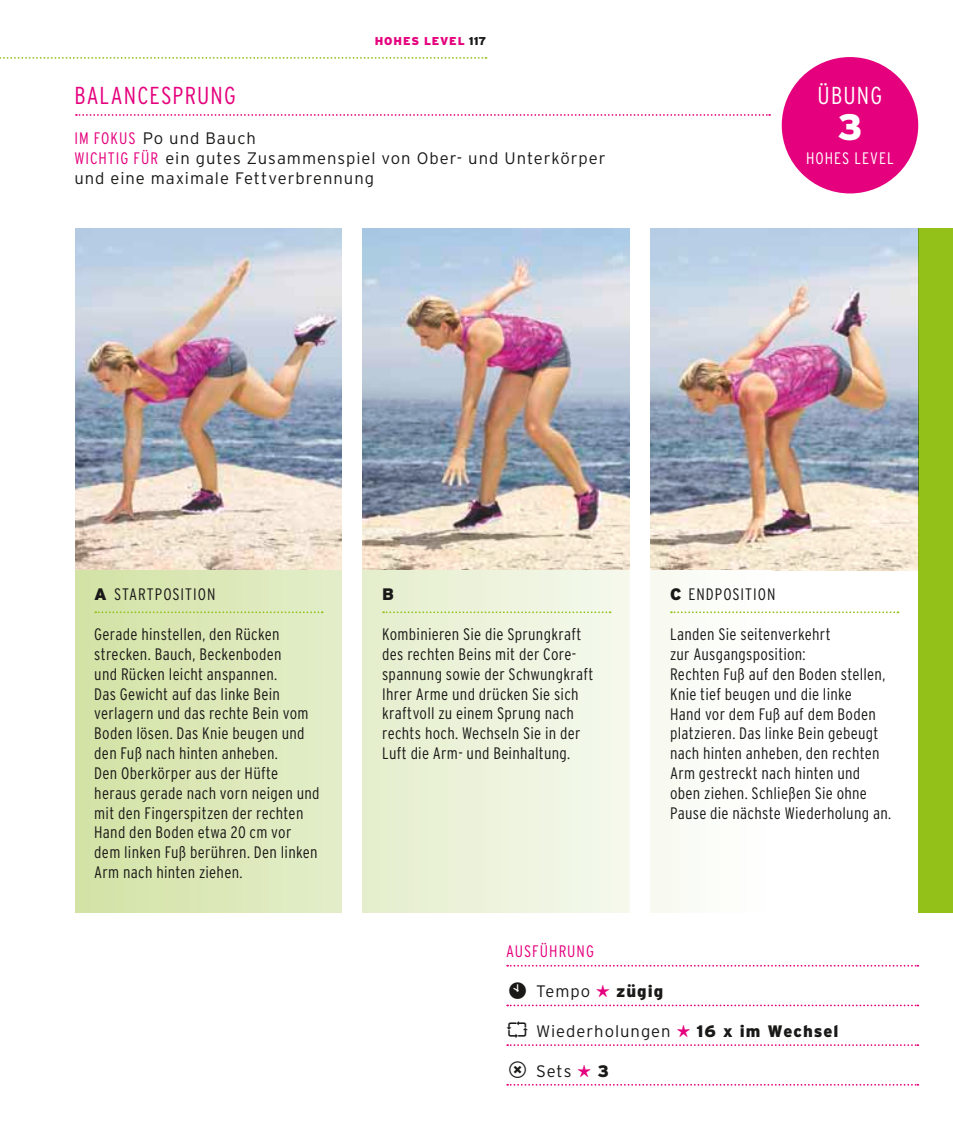
<style>
.page{position:relative;width:953px;height:1141px;background:#fff}
.page>*{position:absolute;margin:0;border:0;box-sizing:border-box;transform-origin:0 0}
.t1{font:900 36.75px "Interstate";color:#fff}
.t2{font:300 condensed 24.5px "Interstate";letter-spacing:.045em;color:#e5007d}
.t3{font:300 condensed 24.5px "Interstate";color:#fff}
.t4{font:300 condensed 16.62px/19.8px "Interstate";letter-spacing:.015em;color:#1a1918}
.t5{font:300 16.62px/19.8px "Interstate";letter-spacing:.055em;color:#1a1918}
.t6{font:300 condensed 16.62px "Interstate";letter-spacing:.055em;color:#1a1918}
.t7{font:900 16.62px "Interstate";letter-spacing:.06em;color:#1a1918}
.t8{font:300 condensed 16.62px "Interstate";letter-spacing:.06em;color:#e5007d}
.t9{font:300 condensed 16.62px "Interstate";color:#fff}
.t10{font:900 11.38px "Interstate";letter-spacing:.075em;color:#e5007d}
.t11{font:900 11.38px "Interstate";color:#1a1918}
.s1{color:#e5007d}
.s2{font-stretch:condensed;color:#e5007d}
.s3{font-weight:900;font-stretch:normal}
</style>
<div class="page">
<img style="left:75px;top:228px;width:267px;height:342px">
<img style="left:362px;top:228px;width:268px;height:342px">
<img style="left:650px;top:228px;width:268px;height:342px">
<svg style="left:75px;top:570px;width:695px;height:343px"></svg>
<div style="left:781px;top:57px;width:137px;height:136px;background:#e5007d;border-radius:50%"></div>
<div style="left:342px;top:221px;width:20px;height:719px;background:#fff"></div>
<div style="left:630px;top:221px;width:20px;height:719px;background:#fff"></div>
<svg style="left:0;top:57px;width:486px;height:2px"></svg>
<div style="left:918px;top:228px;width:34px;height:685px;background:#94c01a"></div>
<svg style="left:507px;top:1084px;width:411px;height:2px"></svg>
<svg style="left:507px;top:1044px;width:411px;height:2px"></svg>
<svg style="left:507px;top:1005px;width:411px;height:1px"></svg>
<svg style="left:507px;top:965px;width:411px;height:2px"></svg>
<svg style="left:76px;top:114px;width:694px;height:2px"></svg>
<svg style="left:95px;top:611px;width:228px;height:2px"></svg>
<svg style="left:383px;top:611px;width:227px;height:2px"></svg>
<svg style="left:671px;top:611px;width:227px;height:2px"></svg>
<p class="t10" style="left:375px;top:34px;width:66px">hohes leve</p>
<p class="t11" style="left:457px;top:34px;width:30px"><span class="s1">l</span> 117</p>
<h2 class="t2" style="left:74px;top:82px;width:160px">Balancesprung</h2>
<p class="t8" style="left:74px;top:129px;width:36px">IM FOKUS</p>
<p class="t5" style="left:74px;top:128px;width:532px;text-indent:68px">Po und Bauch<br><span class="s2">Wichtig für</span> ein gutes Zusammenspiel von Ober- und Unterkörper und eine maximale Fettverbrennung</p>
<h2 class="t3" style="left:817px;top:82px;width:14px">ÜBUN</h2>
<h2 class="t3" style="left:870px;top:82px;width:13px">G</h2>
<h1 class="t1" style="left:837px;top:106px;width:27px">3</h1>
<p class="t9" style="left:806px;top:149px;width:10px">HOHES</p>
<p class="t9" style="left:854px;top:149px;width:32px">LEVEL</p>
<p class="t6" style="left:94px;top:585px;width:123px"><span class="s3">A</span> Startposition</p>
<p class="t4" style="left:94px;top:624px;width:227px">Gerade hinstellen, den Rücken strecken. Bauch, Beckenboden<br>und Rücken leicht anspannen.<br>Das Gewicht auf das linke Bein verlagern und das rechte Bein vom<br>Boden lösen. Das Knie beugen und den Fuß nach hinten anheben.<br>Den Oberkörper aus der Hüfte heraus gerade nach vorn neigen und mit den Fingerspitzen der rechten<br>Hand den Boden etwa 20 cm vor dem linken Fuß berühren. Den linken<br>Arm nach hinten ziehen.</p>
<p class="t7" style="left:382px;top:585px;width:11px">B</p>
<p class="t4" style="left:382px;top:624px;width:213px">Kombinieren Sie die Sprungkraft des rechten Beins mit der Core&shy;spannung sowie der Schwungkraft<br>Ihrer Arme und drücken Sie sich kraftvoll zu einem Sprung nach rechts hoch. Wechseln Sie in der<br>Luft die Arm- und Beinhaltung.</p>
<p class="t6" style="left:670px;top:585px;width:107px"><span class="s3">C</span> endposition</p>
<p class="t4" style="left:670px;top:624px;width:223px">Landen Sie seitenverkehrt<br>zur Ausgangsposition:<br>Rechten Fuß auf den Boden stellen,<br>Knie tief beugen und die linke<br>Hand vor dem Fuß auf dem Boden platzieren. Das linke Bein gebeugt nach hinten anheben, den rechten<br>Arm gestreckt nach hinten und oben ziehen. Schließen Sie ohne<br>Pause die nächste Wiederholung an.</p>
<p class="t8" style="left:506px;top:942px;width:88px">Ausführung</p>
<p class="t5" style="left:536px;top:981px;width:56px">Tempo</p>
<p class="t7" style="left:616px;top:982px;width:49px">zügig</p>
<p class="t5" style="left:536px;top:1021px;width:136px">Wiederholungen</p>
<p class="t7" style="left:696px;top:1021px;width:143px">16 x im Wechsel</p>
<p class="t5" style="left:536px;top:1061px;width:37px">Sets</p>
<p class="t7" style="left:597px;top:1061px;width:13px">3</p>
</div>
